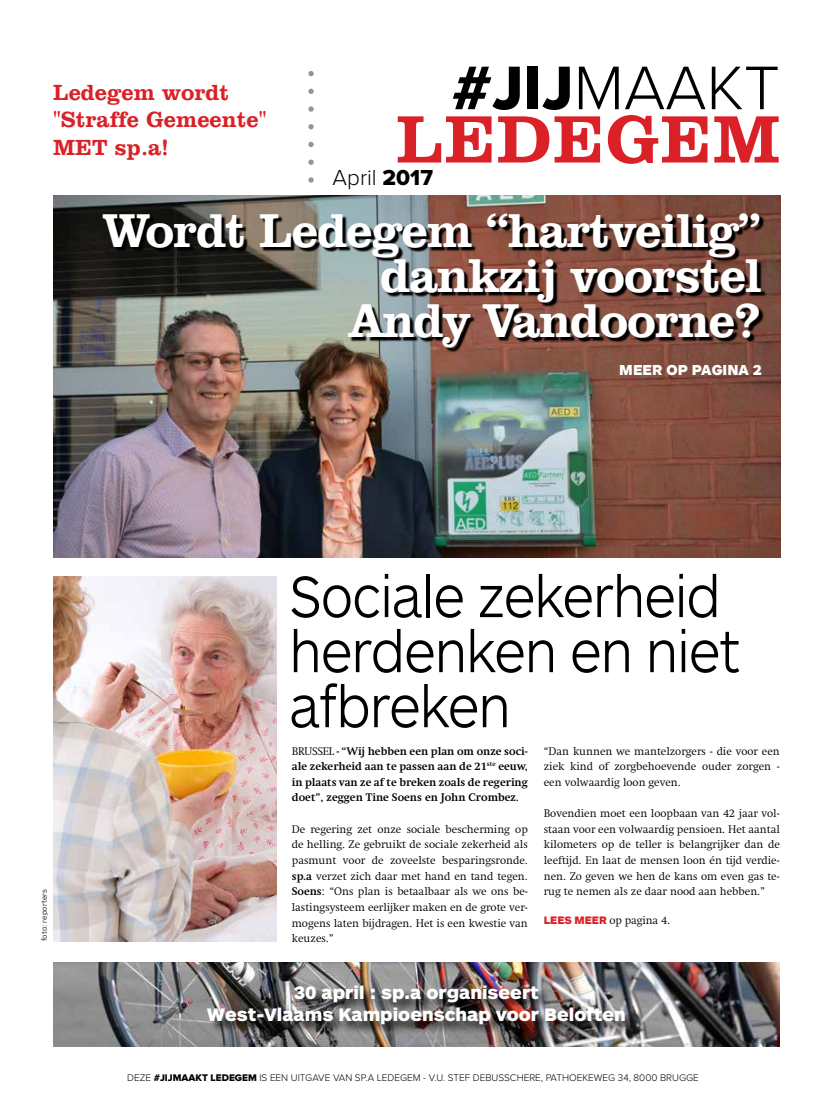
<style>
.page{position:relative;width:833px;height:1117px;background:#fff}
.page>*{position:absolute;margin:0;border:0;box-sizing:border-box;transform-origin:0 0}
.t1{font:700 68.75px "Clarendon BT Pro";letter-spacing:.01em;color:#da2128}
.t2{font:300 63.75px "Proxima Nova";color:#000}
.t3{font:300 60.5px/55px "ARS Maquette";letter-spacing:-.02em;color:#000;scale:.91 1}
.t4{font:700 48.75px/45px "Clarendon BT Pro";letter-spacing:-.025em;color:#fff;text-align:right}
.t5{font:700 22.5px/27px "Clarendon BT Pro";color:#da2128}
.t6{font:300 22.5px "Proxima Nova";color:#000}
.t7{font:900 18.75px/22.5px "ARS Maquette";color:#fff;text-align:center}
.t8{font:900 15px "ARS Maquette";color:#fff}
.t9{font:300 11.25px/15.6px "Swift LT Pro";color:#000;text-align:justify}
.t10{font:700 11.25px/15.6px "Swift LT Pro";color:#000;text-align:justify}
.t11{font:300 10px "Proxima Nova";color:#000}
.t12{font:300 7.5px "ARS Maquette";letter-spacing:.01em;color:#000}
.s1{font-family:"Proxima Nova Extrabld";font-weight:400}
.s2{font-weight:300}
.s3{font-weight:700}
.s4{font-family:"ARS Maquette";font-weight:900;color:#da2128}
</style>
<div class="page">
<img style="left:53px;top:576px;width:224px;height:365px">
<img style="left:53px;top:195px;width:727px;height:362px">
<img style="left:53px;top:962px;width:727px;height:83px">
<div style="left:208px;top:984px;width:431px;height:53px;background:#000;opacity:.75"></div>
<svg style="left:105px;top:215px;width:661px;height:137px;background:#625048"></svg>
<svg style="left:308px;top:71px;width:6px;height:5px"></svg>
<svg style="left:308px;top:89px;width:6px;height:5px"></svg>
<svg style="left:308px;top:106px;width:6px;height:6px"></svg>
<svg style="left:308px;top:124px;width:6px;height:5px"></svg>
<svg style="left:308px;top:142px;width:6px;height:5px"></svg>
<svg style="left:308px;top:159px;width:6px;height:6px"></svg>
<svg style="left:308px;top:177px;width:6px;height:5px"></svg>
<h3 class="t5" style="left:53px;top:79px;width:215px">Ledegem wordt "Straffe Gemeente"<br>MET sp.a!</h3>
<h2 class="t2" style="left:452px;top:40px;width:329px"><span class="s1">#JIJ</span>MAAKT</h2>
<h1 class="t1" style="left:396px;top:94px;width:385px">LEDEGEM</h1>
<h3 class="t6" style="left:333px;top:161px;width:102px">April <span class="s1">2017</span></h3>
<h3 class="t4" style="left:102px;top:207px;width:661px">Wordt Ledegem “hartveilig” dankzij voorstel<br>Andy Vandoorne?</h3>
<p class="t12" style="left:40px;top:941px;width:54px;rotate:-90deg">foto: reporters</p>
<h3 class="t8" style="left:619px;top:359px;width:144px">MEER OP PAGINA 2</h3>
<h3 class="t3" style="left:289px;top:565px;width:497px">Sociale zekerheid herdenken en niet afbreken</h3>
<p class="t10" style="left:292px;top:742px;width:237px"><span class="s2">BRUSSEL</span> - “Wij hebben een plan om onze soci&shy;ale zekerheid aan te passen aan de 21<sup>ste</sup> eeuw, in plaats van ze af te breken zoals de regering doet”, zeggen Tine Soens en John Crombez.</p>
<p class="t9" style="left:292px;top:821px;width:237px">De regering zet onze sociale bescherming op de helling. Ze gebruikt de sociale zekerheid als pasmunt voor de zoveelste besparingsronde. <span class="s3">sp.a</span> verzet zich daar met hand en tand tegen.<br><span class="s3">Soens</span>: “Ons plan is betaalbaar als we ons be&shy;lastingsysteem eerlijker maken en de grote ver&shy;mogens laten bijdragen. Het is een kwestie van keuzes.”</p>
<p class="t9" style="left:544px;top:742px;width:237px">“Dan kunnen we mantelzorgers - die voor een ziek kind of zorgbehoevende ouder zorgen - een volwaardig loon geven.</p>
<p class="t9" style="left:544px;top:805px;width:237px">Bovendien moet een loopbaan van 42 jaar vol&shy;staan voor een volwaardig pensioen. Het aantal kilometers op de teller is belangrijker dan de leeftijd. En laat de mensen loon én tijd verdie&shy;nen. Zo geven we hen de kans om even gas te&shy;rug te nemen als ze daar nood aan hebben.”</p>
<p class="t9" style="left:544px;top:912px;width:128px"><span class="s4">LEES MEER</span> op pagina 4.</p>
<h3 class="t7" style="left:207px;top:979px;width:420px">30 april : sp.a organiseert<br>West-Vlaams Kampioenschap voor Beloften</h3>
<p class="t11" style="left:127px;top:1069px;width:573px">DEZE <span class="s1">#JIJMAAKT LEDEGEM</span> IS EEN UITGAVE VAN SP.A LEDEGEM - V.U. STEF DEBUSSCHERE, PATHOEKEWEG 34, 8000 BRUGGE</p>
</div>
